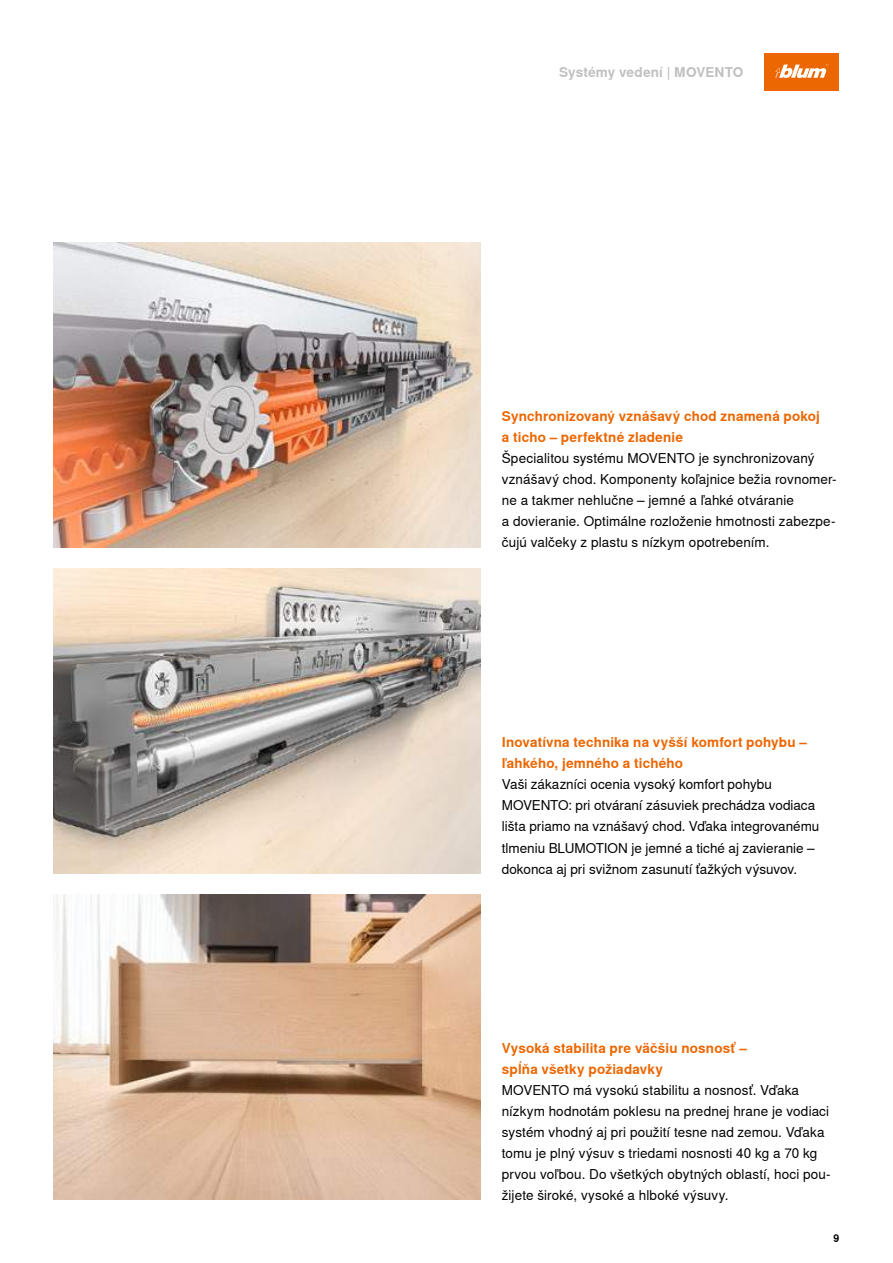
<style>
.page{position:relative;width:893px;height:1263px;background:#fff}
.page>*{position:absolute;margin:0;border:0;box-sizing:border-box;transform-origin:0 0}
.t1{font:13.5px/21px "Nimbus Sans Global";letter-spacing:.005em;color:#000}
.t2{font:700 13.5px/21px "Nimbus Sans Global";letter-spacing:.015em;color:#ec6602}
.t3{font:700 13.5px "Nimbus Sans Global";letter-spacing:.01em;color:#c0c0c1}
.t4{font:700 10.5px "Nimbus Sans Global";color:#000}
</style>
<div class="page">
<img style="left:54px;top:242px;width:427px;height:305px">
<img style="left:54px;top:568px;width:427px;height:305px">
<img style="left:54px;top:895px;width:427px;height:305px">
<div style="left:765px;top:54px;width:74px;height:37px;background:#ec6602"></div>
<svg style="left:775px;top:64px;width:53px;height:14px"></svg>
<p class="t3" style="left:559px;top:65px;width:186px">Systémy vedení | MOVENTO</p>
<p class="t2" style="left:502px;top:406px;width:320px">Synchronizovaný vznášavý chod znamená pokoj a ticho – perfektné zladenie</p>
<p class="t1" style="left:502px;top:448px;width:336px">Špecialitou systému MOVENTO je synchronizovaný vznášavý chod. Komponenty koľajnice bežia rovnomer&shy;ne a takmer nehlučne – jemné a ľahké otváranie<br>a dovieranie. Optimálne rozloženie hmotnosti zabezpe&shy;čujú valčeky z plastu s nízkym opotrebením.</p>
<p class="t2" style="left:502px;top:732px;width:307px">Inovatívna technika na vyšší komfort pohybu – ľahkého, jemného a tichého</p>
<p class="t1" style="left:502px;top:774px;width:319px">Vaši zákazníci ocenia vysoký komfort pohybu MOVENTO: pri otváraní zásuviek prechádza vodiaca lišta priamo na vznášavý chod. Vďaka integrovanému tlmeniu BLUMOTION je jemné a tiché aj zavieranie – dokonca aj pri svižnom zasunutí ťažkých výsuvov.</p>
<p class="t2" style="left:502px;top:1037px;width:247px">Vysoká stabilita pre väčšiu nosnosť – spĺňa všetky požiadavky</p>
<p class="t1" style="left:502px;top:1079px;width:330px">MOVENTO má vysokú stabilitu a nosnosť. Vďaka nízkym hodnotám poklesu na prednej hrane je vodiaci systém vhodný aj pri použití tesne nad zemou. Vďaka tomu je plný výsuv s triedami nosnosti 40 kg a 70 kg prvou voľbou. Do všetkých obytných oblastí, hoci pou&shy;žijete široké, vysoké a hlboké výsuvy.</p>
<p class="t4" style="left:833px;top:1232px;width:7px">9</p>
</div>
